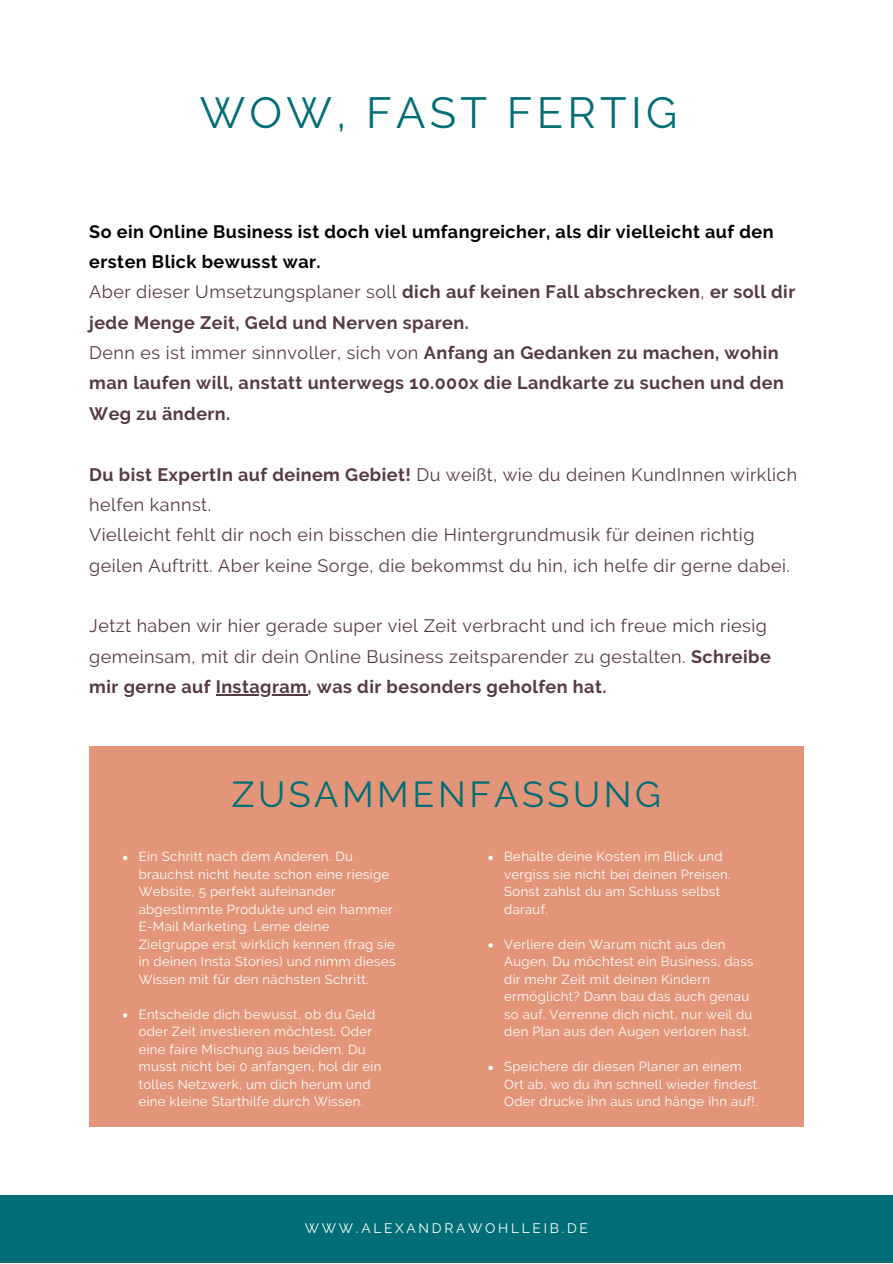
<style>
.page{position:relative;width:893px;height:1264px;background:#fff}
.page>*{position:absolute;margin:0;border:0;box-sizing:border-box;transform-origin:0 0}
.t1{font:43.5px "Raleway";letter-spacing:.1em;color:#006d77}
.t2{font:36px "Raleway";letter-spacing:.1em;color:#006d77}
.t3{font:18px/30.3px "Raleway";letter-spacing:.025em;color:#563a41}
.t4{font:700 18px/30.3px "Raleway";letter-spacing:.025em;color:#563a41}
.t5{font:13.65px "Raleway";letter-spacing:.2em;color:#fff}
.t6{font:13.05px/17.5px "Raleway";letter-spacing:.025em;color:#fff}
.s1{color:#000}
.s2{font-weight:400}
.s3{font-weight:700}
</style>
<div class="page">
<div style="left:0;top:1195px;width:892px;height:67px;background:#006d77"></div>
<hr style="left:216px;top:694px;width:91px;height:1px;background:#563a41">
<div style="left:89px;top:746px;width:714px;height:380px;background:#e29578"></div>
<svg style="left:123px;top:855px;width:4px;height:5px"></svg>
<svg style="left:123px;top:1013px;width:4px;height:4px"></svg>
<svg style="left:488px;top:855px;width:5px;height:5px"></svg>
<svg style="left:488px;top:943px;width:5px;height:4px"></svg>
<svg style="left:488px;top:1065px;width:5px;height:5px"></svg>
<h1 class="t1" style="left:200px;top:88px;width:479px">WOW, FAST FERTIG</h1>
<p class="t4" style="left:89px;top:216px;width:707px"><span class="s1">So ein Online Business ist doch viel umfangreicher, als dir vielleicht auf den ersten Blick bewusst war.<br></span><span class="s2">Aber dieser Umsetzungsplaner soll</span> dich auf keinen Fall abschrecken<span class="s2">,</span> er soll dir jede Menge Zeit, Geld und Nerven sparen.<br><span class="s2">Denn es ist immer sinnvoller, sich von</span> Anfang an Gedanken zu machen, wohin man laufen will, anstatt unterwegs 10.000x die Landkarte zu suchen und den Weg zu ändern.</p>
<p class="t3" style="left:89px;top:459px;width:709px"><span class="s3">Du bist ExpertIn auf deinem Gebiet!</span> Du weißt, wie du deinen KundInnen wirklich helfen kannst.<br>Vielleicht fehlt dir noch ein bisschen die Hintergrundmusik für deinen richtig geilen Auftritt. Aber keine Sorge, die bekommst du hin, ich helfe dir gerne dabei.</p>
<h3 class="t3" style="left:89px;top:611px;width:683px">Jetzt haben wir hier gerade super viel Zeit verbracht und ich freue mich riesig gemeinsam, mit dir dein Online Business zeitsparender zu gestalten. <span class="s3">Schreibe mir gerne auf Instagram, was dir besonders geholfen hat.</span></h3>
<h2 class="t2" style="left:232px;top:773px;width:430px">ZUSAMMENFASSUNG</h2>
<p class="t6" style="left:139px;top:847px;width:258px">Ein Schritt nach dem Anderen. Du brauchst nicht heute schon eine riesige Website, 5 perfekt aufeinander abgestimmte Produkte und ein hammer E-Mail Marketing. Lerne deine Zielgruppe erst wirklich kennen (frag sie in deinen Insta Stories) und nimm dieses Wissen mit für den nächsten Schritt.</p>
<p class="t6" style="left:139px;top:1005px;width:244px">Entscheide dich bewusst, ob du Geld oder Zeit investieren möchtest. Oder eine faire Mischung aus beidem. Du musst nicht bei 0 anfangen, hol dir ein tolles Netzwerk, um dich herum und eine kleine Starthilfe durch Wissen.</p>
<p class="t6" style="left:504px;top:847px;width:228px">Behalte deine Kosten im Blick und vergiss sie nicht bei deinen Preisen.<br>Sonst zahlst du am Schluss selbst darauf.</p>
<p class="t6" style="left:504px;top:935px;width:251px">Verliere dein Warum nicht aus den Augen. Du möchtest ein Business, dass dir mehr Zeit mit deinen Kindern ermöglicht? Dann bau das auch genau so auf. Verrenne dich nicht, nur weil du den Plan aus den Augen verloren hast.</p>
<p class="t6" style="left:504px;top:1057px;width:257px">Speichere dir diesen Planer an einem<br>Ort ab, wo du ihn schnell wieder findest.<br>Oder drucke ihn aus und hänge ihn auf!.</p>
<p class="t5" style="left:305px;top:1220px;width:285px">WWW.ALEXANDRAWOHLLEIB.DE</p>
</div>
